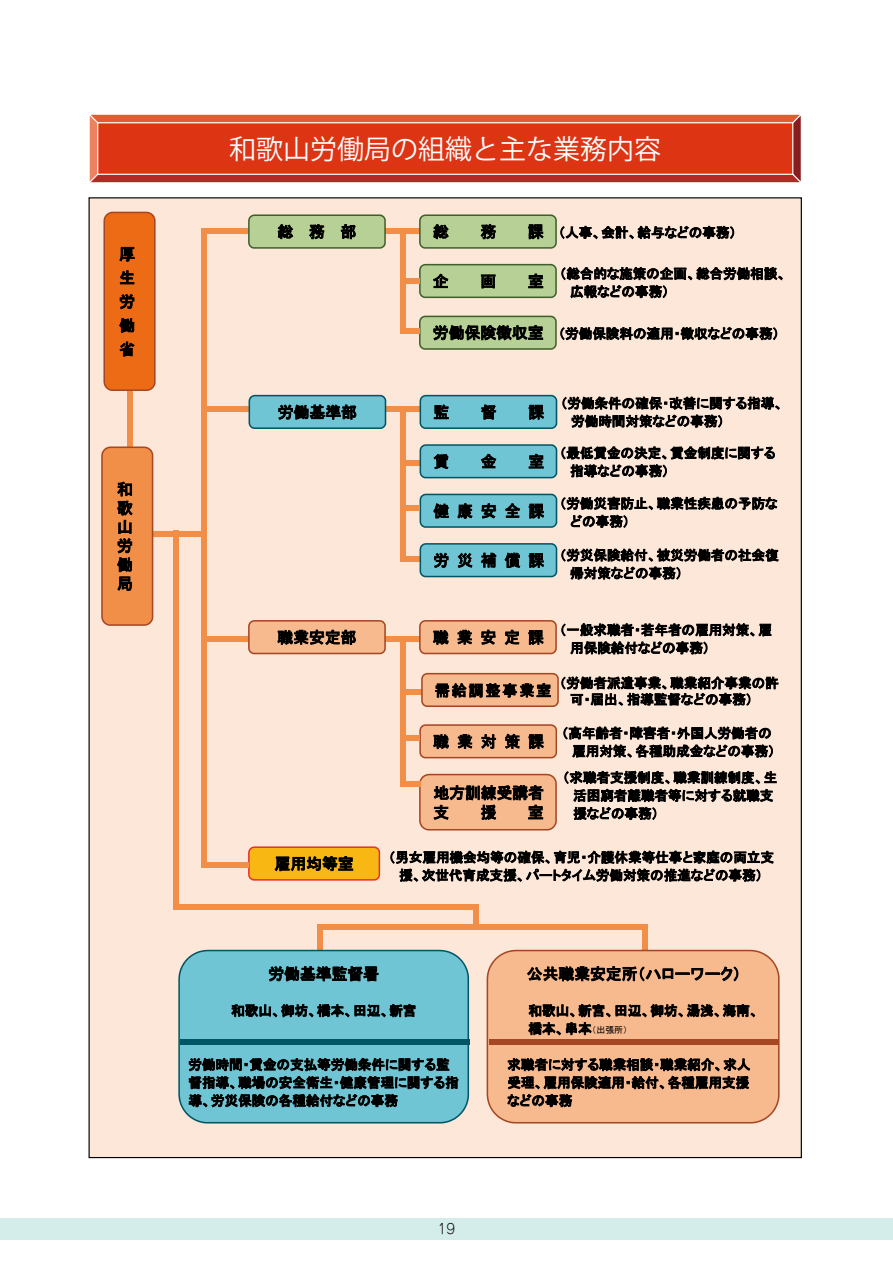
<style>
.page{position:relative;width:893px;height:1263px;background:#fff}
.page>*{position:absolute;margin:0;border:0;box-sizing:border-box;transform-origin:0 0}
.t1{font:27px "HGS Soei Kakugothic UB 83 pv RKSJ H";color:#fff}
.t2{font:15.75px/18.9px "MS P Gothic";letter-spacing:.005em;color:#000;text-align:justify}
.t3{font:15px "MS P Gothic";letter-spacing:.13em;color:#000}
.t4{font:300 13.8px "Jun 101 Pro";color:#000}
.t5{font:13.5px/18px "MS P Gothic";letter-spacing:.005em;color:#000}
.s1{font-size:15.75px}
.s2{font-size:9px}
</style>
<div class="page">
<div style="left:0;top:1218px;width:893px;height:21px;background:#d4ecea"></div>
<div style="left:89px;top:197px;width:713px;height:961px;background:#fce7d8"></div>
<div style="left:128px;top:387px;width:5px;height:65px;background:#f18f48"></div>
<div style="left:202px;top:636px;width:218px;height:6px;background:#f18f48"></div>
<div style="left:202px;top:407px;width:218px;height:5px;background:#f18f48"></div>
<div style="left:202px;top:229px;width:218px;height:5px;background:#f18f48"></div>
<svg style="left:89px;top:114px;width:712px;height:69px;background:#db4428"></svg>
<svg style="left:248px;top:214px;width:138px;height:36px;background:#9db280"></svg>
<svg style="left:249px;top:395px;width:137px;height:64px;background:#a2bebd"></svg>
<div style="left:556px;top:215px;width:236px;height:33px;background:#fce7d8;border-radius:5px"></div>
<svg style="left:419px;top:214px;width:315px;height:36px"></svg>
<div style="left:556px;top:255px;width:236px;height:54px;background:#fce7d8;border-radius:9px"></div>
<div style="left:556px;top:316px;width:236px;height:33px;background:#fce7d8;border-radius:5px"></div>
<svg style="left:419px;top:264px;width:364px;height:116px"></svg>
<div style="left:557px;top:385px;width:236px;height:54px;background:#fce7d8;border-radius:9px"></div>
<div style="left:556px;top:434px;width:236px;height:54px;background:#fce7d8;border-radius:9px"></div>
<div style="left:556px;top:485px;width:236px;height:54px;background:#fce7d8;border-radius:9px"></div>
<div style="left:556px;top:536px;width:236px;height:54px;background:#fce7d8;border-radius:9px"></div>
<svg style="left:248px;top:620px;width:138px;height:34px;background:#c8916e"></svg>
<svg style="left:248px;top:846px;width:132px;height:35px;background:#d08e19"></svg>
<div style="left:173px;top:530px;width:6px;height:379px;background:#f18f48"></div>
<div style="left:202px;top:234px;width:5px;height:634px;background:#f18f48"></div>
<div style="left:401px;top:234px;width:5px;height:97px;background:#f18f48"></div>
<div style="left:152px;top:531px;width:50px;height:5px;background:#f18f48"></div>
<svg style="left:101px;top:446px;width:52px;height:180px;background:#d88042"></svg>
<div style="left:401px;top:278px;width:19px;height:5px;background:#f18f48"></div>
<div style="left:401px;top:329px;width:19px;height:5px;background:#f18f48"></div>
<div style="left:401px;top:461px;width:23px;height:5px;background:#f18f48"></div>
<div style="left:401px;top:407px;width:5px;height:155px;background:#f18f48"></div>
<svg style="left:420px;top:395px;width:360px;height:92px"></svg>
<div style="left:406px;top:506px;width:14px;height:5px;background:#f18f48"></div>
<div style="left:401px;top:556px;width:23px;height:5px;background:#f18f48"></div>
<svg style="left:420px;top:494px;width:358px;height:101px"></svg>
<div style="left:401px;top:637px;width:5px;height:150px;background:#f18f48"></div>
<div style="left:401px;top:689px;width:21px;height:6px;background:#f18f48"></div>
<div style="left:202px;top:863px;width:47px;height:5px;background:#f18f48"></div>
<div style="left:406px;top:735px;width:14px;height:6px;background:#f18f48"></div>
<div style="left:401px;top:781px;width:20px;height:6px;background:#f18f48"></div>
<div style="left:173px;top:904px;width:303px;height:6px;background:#f18f48"></div>
<div style="left:317px;top:930px;width:6px;height:21px;background:#f18f48"></div>
<div style="left:474px;top:904px;width:5px;height:26px;background:#f18f48"></div>
<div style="left:643px;top:924px;width:5px;height:35px;background:#f18f48"></div>
<div style="left:317px;top:924px;width:331px;height:5px;background:#f18f48"></div>
<svg style="left:178px;top:950px;width:291px;height:173px;background:#6ebfcc"></svg>
<svg style="left:232px;top:966px;width:183px;height:73px;background:#5ba3ae"></svg>
<svg style="left:189px;top:1058px;width:269px;height:58px;background:#467d86"></svg>
<svg style="left:487px;top:950px;width:293px;height:173px;background:#f2b48a"></svg>
<svg style="left:527px;top:966px;width:211px;height:15px;background:#967056"></svg>
<svg style="left:528px;top:1004px;width:227px;height:36px;background:#ba8a69"></svg>
<svg style="left:507px;top:1058px;width:243px;height:58px;background:#ae8264"></svg>
<div style="left:556px;top:611px;width:236px;height:54px;background:#fce7d8;border-radius:9px"></div>
<svg style="left:419px;top:620px;width:352px;height:44px"></svg>
<div style="left:556px;top:664px;width:236px;height:54px;background:#fce7d8;border-radius:9px"></div>
<div style="left:557px;top:706px;width:236px;height:71px;background:#fce7d8;border-radius:12px"></div>
<div style="left:558px;top:758px;width:236px;height:71px;background:#fce7d8;border-radius:12px"></div>
<svg style="left:419px;top:673px;width:359px;height:157px"></svg>
<div style="left:385px;top:839px;width:409px;height:54px;background:#fce7d8;border-radius:9px"></div>
<svg style="left:391px;top:851px;width:382px;height:65px"></svg>
<svg style="left:103px;top:212px;width:53px;height:179px;background:#d76318"></svg>
<div style="left:180px;top:1039px;width:289px;height:6px;background:#005665"></div>
<div style="left:490px;top:1040px;width:289px;height:5px;background:#a54723"></div>
<p class="t2" style="left:119px;top:242px;width:17px;line-height:23.7px">厚生労働省</p>
<p class="t2" style="left:117px;top:479px;width:17px">和歌山労働局</p>
<h1 class="t1" style="left:229px;top:134px;width:433px">和歌山労働局の組織と主な業務内容</h1>
<p class="t2" style="left:277px;top:222px;width:80px">総務部</p>
<p class="t2" style="left:433px;top:222px;width:17px">総</p>
<p class="t2" style="left:480px;top:222px;width:17px">務</p>
<p class="t5" style="left:528px;top:223px;width:210px"><span class="s1">課</span> （人事、会計、給与などの事務）</p>
<p class="t5" style="left:570px;top:265px;width:218px;text-indent:-11px">（総合的な施策の企画、総合労働相談、広報などの事務）</p>
<p class="t2" style="left:433px;top:272px;width:17px">企</p>
<p class="t2" style="left:480px;top:272px;width:17px">画</p>
<p class="t2" style="left:528px;top:272px;width:17px">室</p>
<p class="t5" style="left:433px;top:324px;width:348px"><span class="s1">労働保険徴収室</span> （労働保険料の適用・徴収などの事務）</p>
<p class="t2" style="left:278px;top:403px;width:81px">労働基準部</p>
<p class="t2" style="left:433px;top:403px;width:17px">監</p>
<p class="t2" style="left:481px;top:403px;width:17px">督</p>
<p class="t2" style="left:528px;top:403px;width:17px">課</p>
<p class="t2" style="left:433px;top:452px;width:17px">賃</p>
<p class="t2" style="left:481px;top:452px;width:17px">金</p>
<p class="t2" style="left:528px;top:452px;width:17px">室</p>
<p class="t5" style="left:571px;top:394px;width:214px;text-indent:-11px">（労働条件の確保・改善に関する指導、労働時間対策などの事務）</p>
<p class="t5" style="left:570px;top:444px;width:207px;text-indent:-11px">（最低賃金の決定、賃金制度に関する指導などの事務）</p>
<p class="t2" style="left:433px;top:501px;width:112px">健康安全課</p>
<p class="t5" style="left:570px;top:494px;width:209px;text-indent:-11px">（労働災害防止、職業性疾患の予防などの事務）</p>
<p class="t2" style="left:433px;top:551px;width:112px">労災補償課</p>
<p class="t5" style="left:570px;top:546px;width:210px;text-indent:-11px">（労災保険給付、被災労働者の社会復帰対策などの事務）</p>
<p class="t2" style="left:277px;top:628px;width:81px">職業安定部</p>
<p class="t2" style="left:433px;top:628px;width:112px">職業安定課</p>
<p class="t5" style="left:570px;top:621px;width:203px;text-indent:-11px">（一般求職者・若年者の雇用対策、雇用保険給付などの事務）</p>
<p class="t3" style="left:435px;top:683px;width:118px">需給調整事業室</p>
<p class="t5" style="left:570px;top:675px;width:210px;line-height:16.5px;text-indent:-11px">（労働者派遣事業、職業紹介事業の許可・届出、指導監督などの事務）</p>
<p class="t2" style="left:275px;top:854px;width:81px">雇用均等室</p>
<p class="t5" style="left:562px;top:724px;width:215px;text-align:right">（高年齢者・障害者・外国人労働者の雇用対策、各種助成金などの事務）</p>
<p class="t5" style="left:573px;top:768px;width:206px;text-indent:-11px">（求職者支援制度、職業訓練制度、生活困窮者離職者等に対する就職支援などの事務）</p>
<p class="t5" style="left:388px;top:848px;width:387px;text-align:center">（男女雇用機会均等の確保、育児・介護休業等仕事と家庭の両立支援、次世代育成支援、パートタイム労働対策の推進などの事務）</p>
<p class="t2" style="left:433px;top:732px;width:112px">職業対策課</p>
<p class="t2" style="left:433px;top:783px;width:112px;line-height:19.5px">地方訓練受講者支</p>
<p class="t2" style="left:481px;top:803px;width:17px">援</p>
<p class="t2" style="left:528px;top:803px;width:17px">室</p>
<p class="t2" style="left:268px;top:964px;width:112px">労働基準監督署</p>
<p class="t5" style="left:231px;top:1001px;width:187px">和歌山、御坊、橋本、田辺、新宮</p>
<p class="t5" style="left:188px;top:1055px;width:272px">労働時間・賃金の支払等労働条件に関する監督指導、職場の安全衛生・健康管理に関する指導、労災保険の各種給付などの事務</p>
<p class="t4" style="left:438px;top:1218px;width:19px">19</p>
<p class="t2" style="left:527px;top:964px;width:216px">公共職業安定所（ハローワーク）</p>
<p class="t5" style="left:528px;top:1001px;width:232px">和歌山、新宮、田辺、御坊、湯浅、海南、橋本、串本<span class="s2">（出張所）</span></p>
<p class="t5" style="left:507px;top:1055px;width:245px;text-align:justify">求職者に対する職業相談・職業紹介、求人受理、雇用保険適用・給付、各種雇用支援などの事務</p>
</div>
